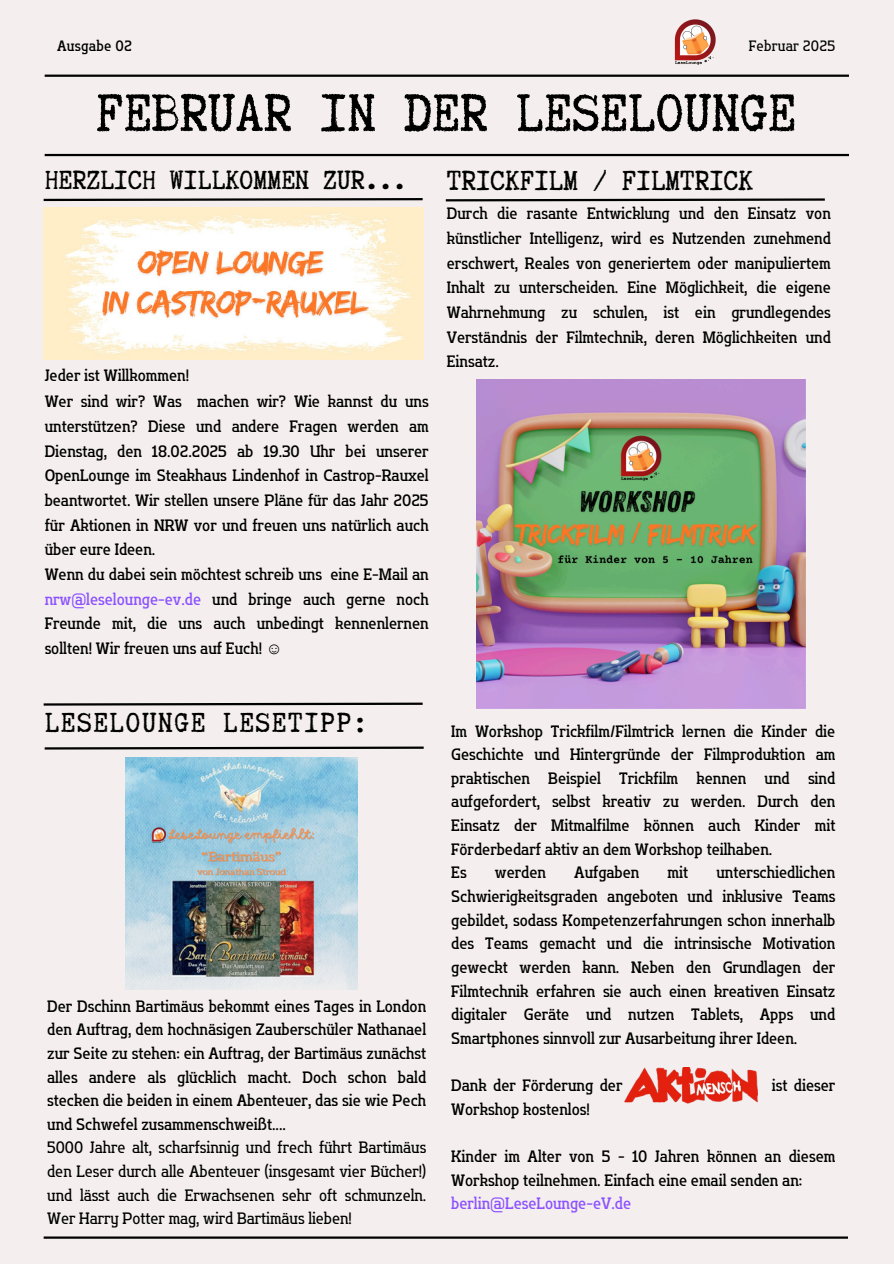
<style>
.page{position:relative;width:894px;height:1264px;background:#fff}
.page>*{position:absolute;margin:0;border:0;box-sizing:border-box;transform-origin:0 0}
.t1{font:63px "Truetypewriter Polygl OTT";color:#000}
.t2{font:32.85px "Truetypewriter Polygl OTT";letter-spacing:.05em;color:#000}
.t3{font:32.85px "Truetypewriter Polygl OTT";color:#000}
.t4{font:31.35px "Truetypewriter Polygl OTT";color:#000}
.t5{font:16.5px/23.7px "Flatory Slab 500 Semi Cond";color:#000}
.t6{font:16.5px/23.7px "Flatory Slab 400 Semi Cond";color:#000;text-align:justify}
.t7{font:15px "Flatory Slab 400 Semi Cond";letter-spacing:.015em;color:#000}
.t8{font:15px "Flatory Slab 500 Semi Cond";letter-spacing:.015em;color:#000}
.s1{color:#8c52ff}
.s2{font-family:"Liberation Serif"}
</style>
<div class="page">
<div style="left:0;top:0;width:893px;height:1263px;background:#f4efee"></div>
<img style="left:674px;top:20px;width:42px;height:45px">
<hr style="left:45px;top:75px;width:803px;height:2px;background:#000">
<hr style="left:44px;top:1236px;width:803px;height:2px;background:#000">
<hr style="left:45px;top:154px;width:803px;height:2px;background:#000">
<svg style="left:43px;top:198px;width:380px;height:4px"></svg>
<img style="left:44px;top:208px;width:379px;height:152px">
<svg style="left:44px;top:746px;width:380px;height:4px"></svg>
<img style="left:125px;top:758px;width:232px;height:231px">
<svg style="left:43px;top:702px;width:380px;height:4px"></svg>
<svg style="left:445px;top:198px;width:380px;height:4px"></svg>
<img style="left:476px;top:379px;width:329px;height:330px">
<img style="left:624px;top:1067px;width:132px;height:37px">
<h2 class="t8" style="left:57px;top:37px;width:76px">Ausgabe 02</h2>
<h3 class="t7" style="left:748px;top:37px;width:88px">Februar 2025</h3>
<p class="t1" style="left:96px;top:80px;width:701px">FEBRUAR IN DER LESELOUNGE</p>
<p class="t4" style="left:45px;top:164px;width:363px">HERZLICH WILLKOMMEN ZUR...</p>
<h3 class="t5" style="left:45px;top:363px;width:146px">Jeder ist Willkommen!</h3>
<h3 class="t5" style="left:45px;top:389px;width:385px;line-height:24.6px">Wer sind wir? Was machen wir? Wie kannst du uns unterstützen? Diese und andere Fragen werden am Dienstag, den 18.02.2025 ab 19.30 Uhr bei unserer OpenLounge im Steakhaus Lindenhof in Castrop-Rauxel beantwortet. Wir stellen unsere Pläne für das Jahr 2025 für Aktionen in NRW vor und freuen uns natürlich auch über eure Ideen.<br>Wenn du dabei sein möchtest schreib uns eine E-Mail an <span class="s1">nrw@leselounge-ev.de</span> und bringe auch gerne noch Freunde mit, die uns auch unbedingt kennenlernen sollten! Wir freuen uns auf Euch! <span class="s2">☺️</span></h3>
<p class="t3" style="left:446px;top:164px;width:308px">TRICKFILM / FILMTRICK</p>
<p class="t5" style="left:446px;top:201px;width:385px;line-height:24.6px;text-align:justify">Durch die rasante Entwicklung und den Einsatz von künstlicher Intelligenz, wird es Nutzenden zunehmend erschwert, Reales von generiertem oder manipuliertem Inhalt zu unterscheiden. Eine Möglichkeit, die eigene Wahrnehmung zu schulen, ist ein grundlegendes Verständnis der Filmtechnik, deren Möglichkeiten und Einsatz.</p>
<p class="t2" style="left:45px;top:705px;width:324px">LESELOUNGE LESETIPP:</p>
<p class="t5" style="left:47px;top:994px;width:380px;text-align:justify">Der Dschinn Bartimäus bekommt eines Tages in London den Auftrag, dem hochnäsigen Zauberschüler Nathanael zur Seite zu stehen: ein Auftrag, der Bartimäus zunächst alles andere als glücklich macht. Doch schon bald stecken die beiden in einem Abenteuer, das sie wie Pech und Schwefel zusammenschweißt....</p>
<p class="t6" style="left:47px;top:1135px;width:380px">5000 Jahre alt, scharfsinnig und frech führt Bartimäus den Leser durch alle Abenteuer (insgesamt vier Bücher!) und lässt auch die Erwachsenen sehr oft schmunzeln.<br>Wer Harry Potter mag, wird Bartimäus lieben!</p>
<p class="t5" style="left:451px;top:719px;width:385px">Im Workshop Trickfilm/Filmtrick lernen die Kinder die Geschichte und Hintergründe der Filmproduktion am praktischen Beispiel Trickfilm kennen und sind aufgefordert, selbst kreativ zu werden. Durch den Einsatz der Mitmalfilme können auch Kinder mit Förderbedarf aktiv an dem Workshop teilhaben.<br>Es</p>
<p class="t5" style="left:451px;top:860px;width:385px;text-align:justify;text-indent:265px">unterschiedlichen Schwierigkeitsgraden angeboten und inklusive Teams gebildet, sodass Kompetenzerfahrungen schon innerhalb des Teams gemacht und die intrinsische Motivation geweckt werden kann. Neben den Grundlagen der Filmtechnik erfahren sie auch einen kreativen Einsatz digitaler Geräte und nutzen Tablets, Apps und Smartphones sinnvoll zur Ausarbeitung ihrer Ideen.</p>
<h1 class="t5" style="left:451px;top:1073px;width:173px">Dank der Förderung der</h1>
<h1 class="t5" style="left:771px;top:1073px;width:65px">ist dieser</h1>
<h1 class="t5" style="left:451px;top:1097px;width:140px">Workshop kostenlos!</h1>
<p class="t5" style="left:451px;top:1144px;width:385px">Kinder im Alter von 5 - 10 Jahren können an diesem<br>Workshop teilnehmen. Einfach eine email senden an: <span class="s1">berlin@LeseLounge-eV.de</span></p>
<p class="t5" style="left:495px;top:860px;width:53px">werden</p>
<p class="t5" style="left:574px;top:860px;width:67px">Aufgaben</p>
<p class="t5" style="left:667px;top:860px;width:22px">mit</p>
</div>
